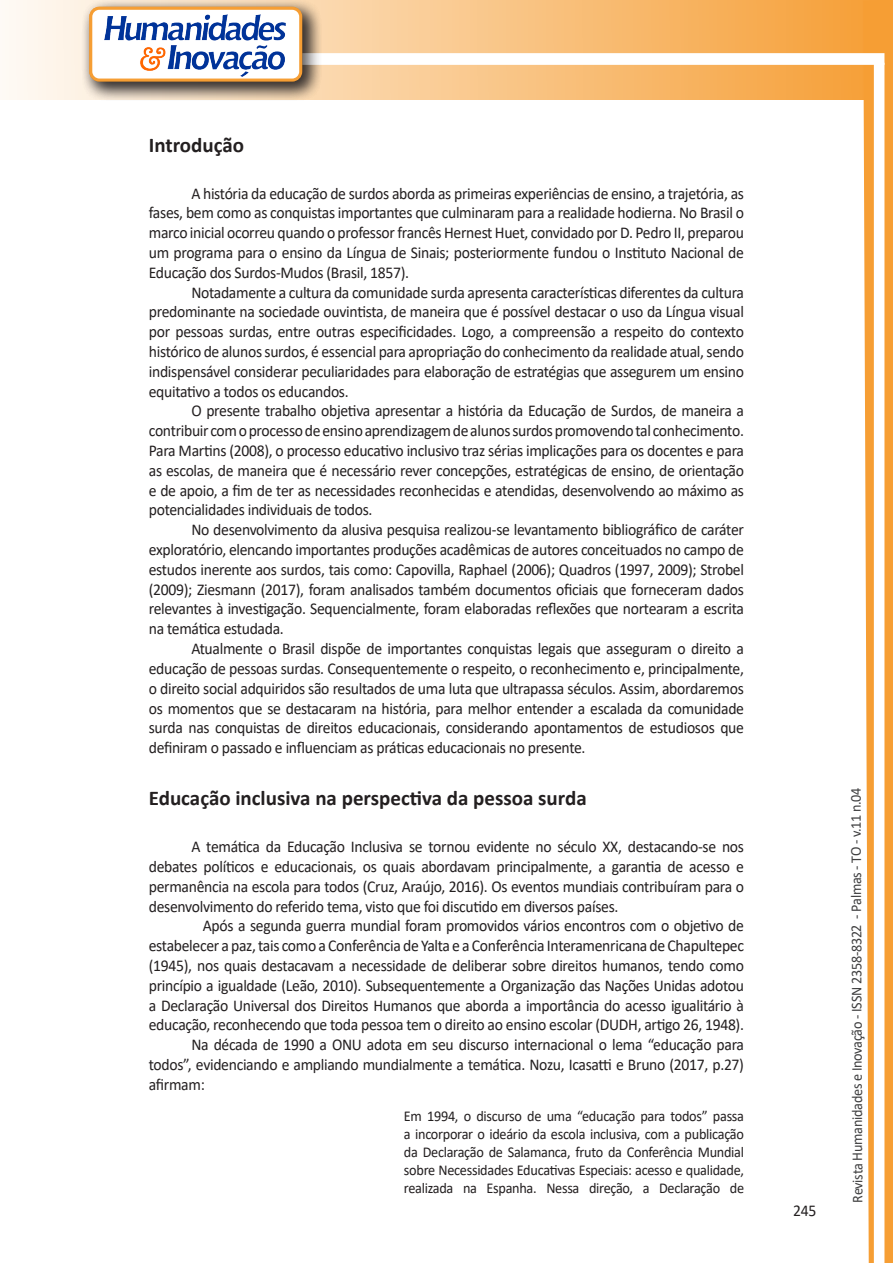
<style>
.page{position:relative;width:893px;height:1263px;background:#fff}
.page>*{position:absolute;margin:0;border:0;box-sizing:border-box;transform-origin:0 0}
.Titulo_2{font:700 21px "Calibri";color:#231f20}
.texto{font:16.5px/19.8px "Calibri";letter-spacing:-.02em;color:#231f20;text-align:justify;scale:.95 1}
.citacao{font:15px/18px "Calibri";letter-spacing:-.02em;color:#231f20;text-align:justify;scale:.95 1}
.t1{font:15px "Calibri";letter-spacing:-.025em;color:#3e3e3f;scale:.95 1}
</style>
<div class="page">
<svg style="left:5px;top:0;width:858px;height:100px;background:#f9c484"></svg>
<div style="left:302px;top:53px;width:582px;height:12px;background:#fff;border:2px solid #fff"></div>
<svg style="left:863px;top:0;width:30px;height:1263px"></svg>
<div style="left:81px;top:0;width:241px;height:102px;background:#231f20;opacity:.75"></div>
<div style="left:91px;top:8px;width:210px;height:72px;background:#fff;border-radius:9px"></div>
<img style="left:104px;top:14px;width:181px;height:62px">
<div style="left:89px;top:7px;width:213px;height:75px;border:3px solid #f69e34;border-radius:9px"></div>
<p class="Titulo_2" style="left:149px;top:130px;width:97px">Introdução</p>
<p class="texto" style="left:149px;top:183px;width:628px;text-indent:43px">A história da educação de surdos aborda as primeiras experiências de ensino, a trajetória, as fases, bem como as conquistas importantes que culminaram para a realidade hodierna. No Brasil o marco inicial ocorreu quando o professor francês Hernest Huet, convidado por D. Pedro II, preparou um programa para o ensino da Língua de Sinais; posteriormente fundou o Instituto Nacional de Educação dos Surdos-Mudos (Brasil, 1857).</p>
<p class="texto" style="left:149px;top:282px;width:628px;text-indent:43px">Notadamente a cultura da comunidade surda apresenta características diferentes da cultura predominante na sociedade ouvintista, de maneira que é possível destacar o uso da Língua visual por pessoas surdas, entre outras especificidades. Logo, a compreensão a respeito do contexto histórico de alunos surdos, é essencial para apropriação do conhecimento da realidade atual, sendo indispensável considerar peculiaridades para elaboração de estratégias que assegurem um ensino equitativo a todos os educandos.</p>
<p class="texto" style="left:149px;top:401px;width:628px;text-indent:43px">O presente trabalho objetiva apresentar a história da Educação de Surdos, de maneira a contribuir com o processo de ensino aprendizagem de alunos surdos promovendo tal conhecimento.<br>Para Martins (2008), o processo educativo inclusivo traz sérias implicações para os docentes e para as escolas, de maneira que é necessário rever concepções, estratégicas de ensino, de orientação e de apoio, a fim de ter as necessidades reconhecidas e atendidas, desenvolvendo ao máximo as potencialidades individuais de todos.</p>
<p class="texto" style="left:149px;top:519px;width:628px;text-indent:43px">No desenvolvimento da alusiva pesquisa realizou-se levantamento bibliográfico de caráter exploratório, elencando importantes produções acadêmicas de autores conceituados no campo de estudos inerente aos surdos, tais como: Capovilla, Raphael (2006); Quadros (1997, 2009); Strobel (2009); Ziesmann (2017), foram analisados também documentos oficiais que forneceram dados relevantes à investigação. Sequencialmente, foram elaboradas reflexões que nortearam a escrita na temática estudada.</p>
<p class="texto" style="left:149px;top:638px;width:628px;text-indent:43px">Atualmente o Brasil dispõe de importantes conquistas legais que asseguram o direito a educação de pessoas surdas. Consequentemente o respeito, o reconhecimento e, principalmente, o direito social adquiridos são resultados de uma luta que ultrapassa séculos. Assim, abordaremos os momentos que se destacaram na história, para melhor entender a escalada da comunidade surda nas conquistas de direitos educacionais, considerando apontamentos de estudiosos que definiram o passado e influenciam as práticas educacionais no presente.</p>
<p class="Titulo_2" style="left:149px;top:783px;width:439px">Educação inclusiva na perspectiva da pessoa surda</p>
<p class="texto" style="left:149px;top:836px;width:628px;text-indent:43px">A temática da Educação Inclusiva se tornou evidente no século XX, destacando-se nos debates políticos e educacionais, os quais abordavam principalmente, a garantia de acesso e permanência na escola para todos (Cruz, Araújo, 2016). Os eventos mundiais contribuíram para o desenvolvimento do referido tema, visto que foi discutido em diversos países.</p>
<p class="texto" style="left:149px;top:915px;width:628px;text-indent:54px">Após a segunda guerra mundial foram promovidos vários encontros com o objetivo de estabelecer a paz, tais como a Conferência de Yalta e a Conferência Interamenricana de Chapultepec (1945), nos quais destacavam a necessidade de deliberar sobre direitos humanos, tendo como princípio a igualdade (Leão, 2010). Subsequentemente a Organização das Nações Unidas adotou a Declaração Universal dos Direitos Humanos que aborda a importância do acesso igualitário à educação, reconhecendo que toda pessoa tem o direito ao ensino escolar (DUDH, artigo 26, 1948).</p>
<p class="texto" style="left:149px;top:1034px;width:628px;text-indent:43px">Na década de 1990 a ONU adota em seu discurso internacional o lema “educação para todos”, evidenciando e ampliando mundialmente a temática. Nozu, Icasatti e Bruno (2017, p.27) afirmam:</p>
<p class="citacao" style="left:404px;top:1106px;width:360px">Em 1994, o discurso de uma “educação para todos” passa a incorporar o ideário da escola inclusiva, com a publicação da Declaração de Salamanca, fruto da Conferência Mundial sobre Necessidades Educativas Especiais: acesso e qualidade, realizada na Espanha. Nessa direção, a Declaração de</p>
<p class="texto" style="left:793px;top:1200px;width:26px">245</p>
<p class="t1" style="left:846px;top:1203px;width:439px;rotate:-90deg">Revista Humanidades e Inovação - ISSN 2358-8322 - Palmas - TO - v.11 n.04</p>
</div>
